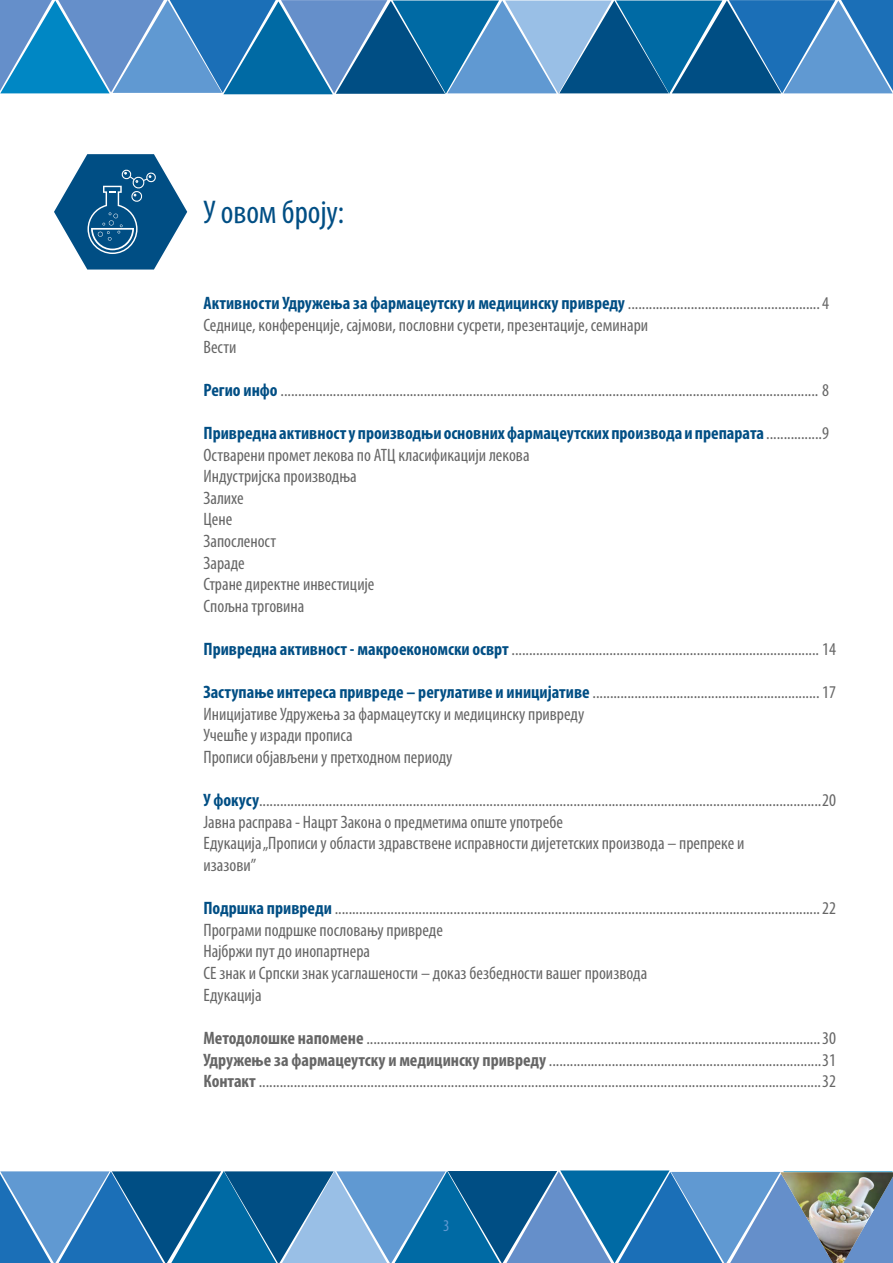
<style>
.page{position:relative;width:893px;height:1263px;background:#fff}
.page>*{position:absolute;margin:0;border:0;box-sizing:border-box;transform-origin:0 0}
.t1{font:condensed 33px "Myriad Pro";color:#004e84}
.t2{font:condensed 18px/21.6px "Myriad Pro";color:#666}
.t3{font:condensed 16.5px "Myriad Pro";color:#6099d2}
.s1{font-weight:700;color:#004e84}
.s2{font-weight:700}
</style>
<div class="page">
<svg style="left:0;top:0;width:893px;height:94px;background:#3981b8"></svg>
<svg style="left:54px;top:154px;width:133px;height:116px"></svg>
<svg style="left:0;top:1170px;width:893px;height:93px;background:#397fb6"></svg>
<img style="left:780px;top:1172px;width:113px;height:91px">
<h1 class="t1" style="left:203px;top:192px;width:142px">У овом броју:</h1>
<p class="t2" style="left:203px;top:292px;width:627px"><span class="s1">Активности Удружења за фармацеутску и медицинску привреду</span> .......................................................4<br>Седнице, конференције, сајмови, пословни сусрети, презентације, семинари<br>Вести</p>
<p class="t2" style="left:203px;top:379px;width:627px"><span class="s1">Регио инфо</span> .......................................................................................................................................................... 8</p>
<p class="t2" style="left:203px;top:422px;width:627px"><span class="s1">Привредна активност у производњи основних фармацеутских производа и препарата</span> ................9<br>Остварени промет лекова по АТЦ класификацији лекова<br>Индустријска производња<br>Залихе<br>Цене<br>Запосленост<br>Зараде<br>Стране директне инвестиције<br>Спољна трговина</p>
<p class="t2" style="left:203px;top:638px;width:634px"><span class="s1">Привредна активност - макроекономски осврт</span> ........................................................................................ 14</p>
<p class="t2" style="left:203px;top:681px;width:634px"><span class="s1">Заступање интереса привреде – регулативе и иницијативе</span> .................................................................17<br>Иницијативе Удружења за фармацеутску и медицинску привреду<br>Учешће у изради прописа<br>Прописи објављени у претходном периоду</p>
<p class="t2" style="left:203px;top:789px;width:634px"><span class="s1">У фокусу</span>.................................................................................................................................................................20<br>Јавна расправа - Нацрт Закона о предметима опште употребе<br>Едукација „Прoписи у oблaсти здрaвствeнe испрaвнoсти диjeтeтских прoизвoдa – прeпрeкe и<br>изaзoви”</p>
<p class="t2" style="left:203px;top:897px;width:634px"><span class="s1">Подршка привреди</span> ...........................................................................................................................................22<br>Програми подршке пословању привреде<br>Најбржи пут до инопартнера<br>CE знак и Српски знак усаглашености – доказ безбедности вашег производа<br>Едукација</p>
<p class="t2" style="left:203px;top:1027px;width:634px;text-align:justify"><span class="s2">Методолошке напомене</span> ..................................................................................................................................30<br><span class="s2">Удружење за фармацеутску и медицинску привреду</span> ..............................................................................31<br><span class="s2">Контакт</span> .................................................................................................................................................................32</p>
<p class="t3" style="left:443px;top:1215px;width:8px">3</p>
</div>
